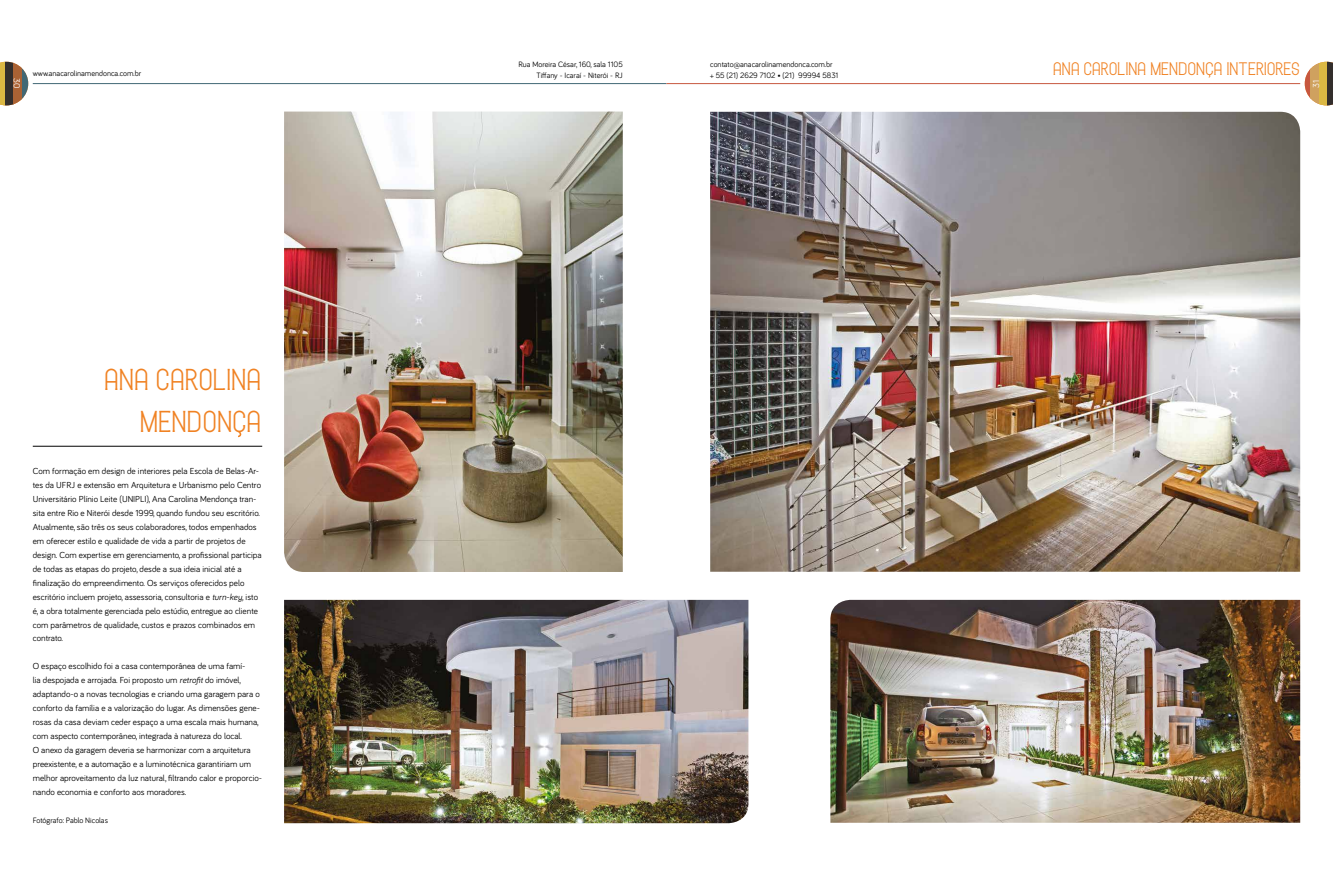
<style>
.page{position:relative;width:1333px;height:879px;background:#fff}
.page>*{position:absolute;margin:0;border:0;box-sizing:border-box;transform-origin:0 0}
.t1{font:25px/41.8px "Lock Smith";letter-spacing:.02em;color:#f08223;text-align:right}
.t2{font:15px "Lock Smith";letter-spacing:.015em;color:#f08223}
.t3{font:9px/13.9px "Bariol";color:#000}
.t4{font:9px "Bariol";color:#fff}
.t5{font:8px/11px "Bariol";color:#000;text-align:right}
.s1{font-style:italic}
</style>
<div class="page">
<hr style="left:33px;top:446px;width:229px;height:1px;background:#000">
<svg style="left:238px;top:432px;width:3px;height:5px"></svg>
<img style="left:830px;top:600px;width:470px;height:223px">
<img style="left:710px;top:112px;width:590px;height:460px">
<img style="left:284px;top:112px;width:338px;height:460px">
<img style="left:284px;top:600px;width:464px;height:223px">
<svg style="left:1304px;top:69px;width:6px;height:29px"></svg>
<div style="left:1310px;top:62px;width:8px;height:43px;background:#cfa15f"></div>
<div style="left:1318px;top:62px;width:9px;height:43px;background:#dbb843"></div>
<div style="left:1327px;top:62px;width:5px;height:43px;background:#332e2c"></div>
<hr style="left:33px;top:83px;width:633px;height:1px;background:#416875">
<hr style="left:666px;top:83px;width:634px;height:1px;background:#c7573f">
<svg style="left:22px;top:68px;width:6px;height:31px"></svg>
<div style="left:0;top:62px;width:5px;height:43px;background:#dbb843"></div>
<div style="left:5px;top:62px;width:8px;height:43px;background:#332e2c"></div>
<div style="left:13px;top:62px;width:9px;height:43px;background:#aa6234"></div>
<p class="t4" style="left:23px;top:78px;width:12px;rotate:90deg">30</p>
<p class="t5" style="left:710px;top:59px;width:130px;text-align:left">contato@anacarolinamendonca.com.br<br>+ 55 (21) 2629 7102 • (21) 99994 5831</p>
<p class="t5" style="left:33px;top:68px;width:110px">www.anacarolinamendonca.com.br</p>
<p class="t5" style="left:518px;top:59px;width:106px">Rua Moreira César, 160, sala 1105<br>Tiffany - Icaraí - Niterói - RJ</p>
<h2 class="t2" style="left:1053px;top:60px;width:248px">ANA CAROLINA MENDONCA INTERIORES</h2>
<p class="t4" style="left:1309px;top:88px;width:9px;rotate:-90deg">31</p>
<h1 class="t1" style="left:105px;top:359px;width:158px">ANA CAROLINA<br>MENDONCA</h1>
<p class="t3" style="left:33px;top:464px;width:230px">Com formação em design de interiores pela Escola de Belas-Ar&shy;tes da UFRJ e extensão em Arquitetura e Urbanismo pelo Centro Universitário Plínio Leite (UNIPLI), Ana Carolina Mendonça tran&shy;sita entre Rio e Niterói desde 1999, quando fundou seu escritório.<br>Atualmente, são três os seus colaboradores, todos empenhados em oferecer estilo e qualidade de vida a partir de projetos de design. Com expertise em gerenciamento, a profissional participa de todas as etapas do projeto, desde a sua ideia inicial até a finalização do empreendimento. Os serviços oferecidos pelo escritório incluem projeto, assessoria, consultoria e <span class="s1">turn-key,</span> isto é, a obra totalmente gerenciada pelo estúdio, entregue ao cliente com parâmetros de qualidade, custos e prazos combinados em contrato.</p>
<p class="t3" style="left:33px;top:659px;width:231px">O espaço escolhido foi a casa contemporânea de uma famí-<br>lia despojada e arrojada. Foi proposto um <span class="s1">retrofit</span> do imóvel, adaptando-o a novas tecnologias e criando uma garagem para o conforto da família e a valorização do lugar. As dimensões gene&shy;rosas da casa deviam ceder espaço a uma escala mais humana, com aspecto contemporâneo, integrada à natureza do local.<br>O anexo da garagem deveria se harmonizar com a arquitetura preexistente, e a automação e a luminotécnica garantiriam um melhor aproveitamento da luz natural, filtrando calor e proporcio&shy;nando economia e conforto aos moradores.</p>
<p class="t5" style="left:33px;top:814px;width:77px">Fotógrafo: Pablo Nicolas</p>
</div>
